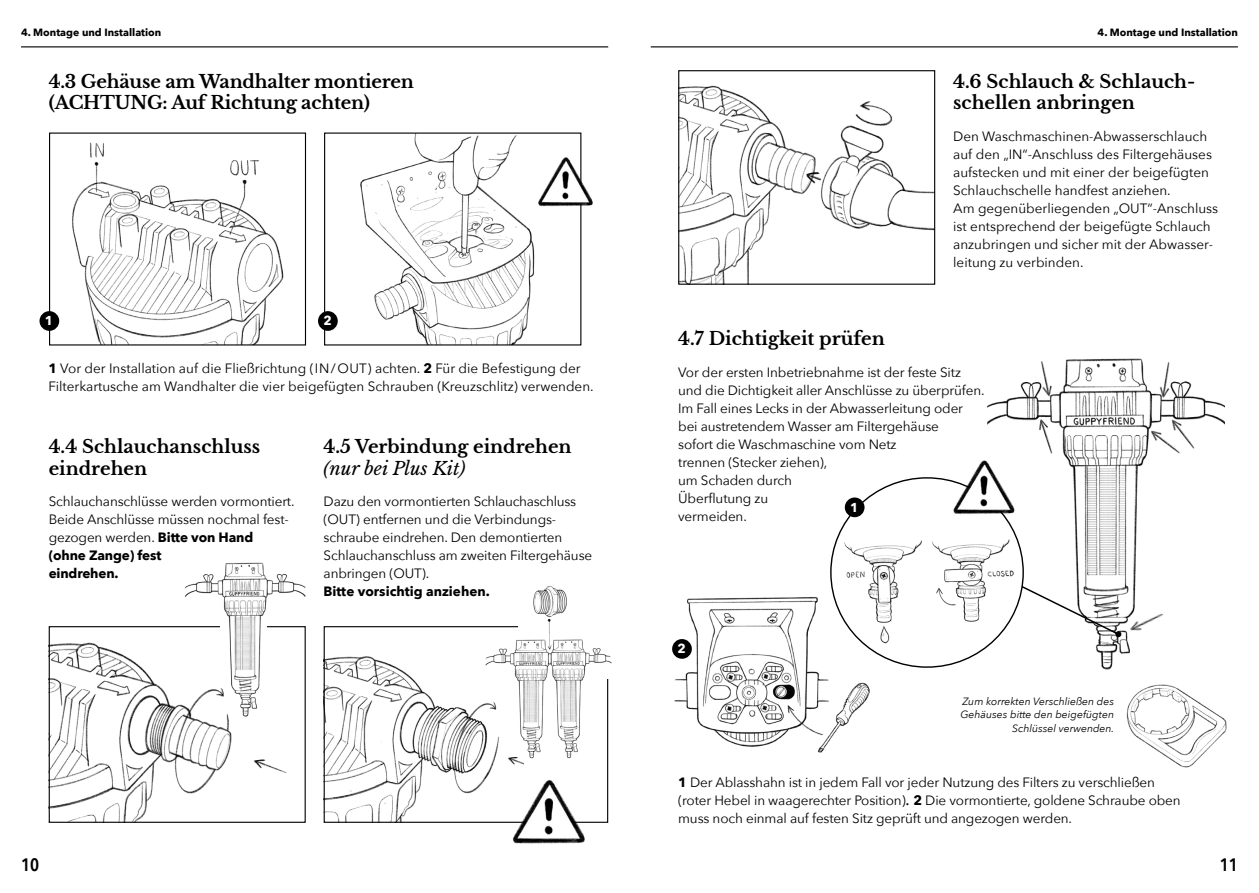
<style>
.page{position:relative;width:1259px;height:893px;background:#fff}
.page>*{position:absolute;margin:0;border:0;box-sizing:border-box;transform-origin:0 0}
.t1{font:700 18px/21.6px "Libre Baskerville";color:#000}
.t2{font:italic 18px "Libre Baskerville";color:#000}
.t3{font:600 18px "Avenir Next Condensed";color:#000}
.t4{font:13.5px/18px "Avenir Next";letter-spacing:-.01em;color:#000}
.t5{font:700 13.5px "Avenir Next";color:#000}
.t6{font:700 12.9px "Avenir Next";color:#fff}
.t7{font:italic 10.5px/13.5px "Avenir Next";color:#000;text-align:right}
.t8{font:700 10.5px "Avenir Next";color:#000}
.s1{font-weight:700}
.s2{font-family:"Minion Pro";font-size:18px}
</style>
<div class="page">
<hr style="left:651px;top:46px;width:587px;height:1px;background:#000">
<hr style="left:21px;top:46px;width:587px;height:1px;background:#000">
<img style="left:360px;top:135px;width:175px;height:208px">
<img style="left:680px;top:85px;width:253px;height:198px">
<div style="left:678px;top:70px;width:257px;height:215px;border:1px solid #000"></div>
<img style="left:72px;top:142px;width:212px;height:201px">
<div style="left:49px;top:133px;width:257px;height:212px;border:1px solid #000"></div>
<img style="left:324px;top:626px;width:200px;height:197px">
<img style="left:49px;top:626px;width:245px;height:197px">
<img style="left:477px;top:585px;width:135px;height:177px">
<img style="left:830px;top:520px;width:157px;height:143px">
<img style="left:952px;top:460px;width:35px;height:54px">
<img style="left:511px;top:778px;width:77px;height:66px">
<img style="left:987px;top:358px;width:238px;height:312px">
<img style="left:1123px;top:594px;width:54px;height:59px">
<img style="left:1126px;top:684px;width:101px;height:84px">
<img style="left:178px;top:562px;width:128px;height:180px">
<img style="left:538px;top:155px;width:55px;height:52px">
<div style="left:40px;top:311px;width:19px;height:20px;background:#000;border-radius:50%"></div>
<div style="left:318px;top:311px;width:20px;height:20px;background:#000;border-radius:50%"></div>
<div style="left:845px;top:497px;width:19px;height:20px;background:#000;border-radius:50%"></div>
<img style="left:672px;top:585px;width:209px;height:168px">
<div style="left:672px;top:639px;width:20px;height:20px;background:#000;border-radius:50%"></div>
<p class="t8" style="left:21px;top:23px;width:142px">4. Montage und Installation</p>
<p class="t8" style="left:1097px;top:23px;width:142px">4. Montage und Installation</p>
<h1 class="t1" style="left:49px;top:70px;width:367px">4.3 Gehäuse am Wandhalter montieren (ACHTUNG: Auf Richtung achten)</h1>
<h1 class="t1" style="left:953px;top:70px;width:244px">4.6 Schlauch &amp; Schlauch&shy;schellen anbringen</h1>
<p class="t4" style="left:953px;top:126px;width:266px">Den Waschmaschinen-Abwasserschlauch auf den „IN“-Anschluss des Filtergehäuses aufstecken und mit einer der beigefügten Schlauchschelle handfest anziehen.<br>Am gegenüberliegenden „OUT“-Anschluss ist entsprechend der beigefügte Schlauch anzubringen und sicher mit der Abwasser&shy;leitung zu verbinden.</p>
<p class="t6" style="left:45px;top:310px;width:10px">1</p>
<p class="t6" style="left:323px;top:310px;width:10px">2</p>
<p class="t4" style="left:48px;top:359px;width:547px"><span class="s1">1</span> Vor der Installation auf die Fließrichtung (IN/OUT) achten. <span class="s1">2</span> Für die Befestigung der<br>Filterkartusche am Wandhalter die vier beigefügten Schrauben (Kreuzschlitz) verwenden.</p>
<h1 class="t1" style="left:49px;top:436px;width:213px">4.4 Schlauchanschluss eindrehen</h1>
<p class="t4" style="left:49px;top:492px;width:247px">Schlauchanschlüsse werden vormontiert.<br>Beide Anschlüsse müssen nochmal fest&shy;gezogen werden. <span class="s1">Bitte von Hand<br>(ohne Zange) fest<br>eindrehen.</span></p>
<h1 class="t1" style="left:324px;top:436px;width:249px">4.5 Verbindung eindrehen</h1>
<h1 class="t2" style="left:324px;top:457px;width:143px">(nur bei Plus Kit)</h1>
<p class="t4" style="left:324px;top:492px;width:270px">Dazu den vormontierten Schlauchaschluss (OUT) entfernen und die Verbindungs&shy;schraube eindrehen. Den demontierten Schlauchanschluss am zweiten Filtergehäuse anbringen (OUT).</p>
<p class="t5" style="left:324px;top:580px;width:168px">Bitte vorsichtig anziehen.</p>
<h1 class="t1" style="left:678px;top:328px;width:208px">4.7 Dichtigkeit prüfen</h1>
<p class="t4" style="left:678px;top:362px;width:308px">Vor der ersten Inbetriebnahme ist der feste Sitz und die Dichtigkeit aller Anschlüsse zu überprüfen.<br>Im Fall eines Lecks in der Abwasserleitung oder bei austretendem Wasser am Filtergehäuse<br>sofort die Waschmaschine vom Netz<br>trennen (Stecker ziehen),<br>um Schaden durch<br>Überflutung zu<br>vermeiden.</p>
<p class="t6" style="left:850px;top:496px;width:10px">1</p>
<p class="t6" style="left:677px;top:638px;width:10px">2</p>
<p class="t7" style="left:960px;top:694px;width:155px">Zum korrekten Verschließen des<br>Gehäuses bitte den beigefügten<br>Schlüssel verwenden.</p>
<p class="t4" style="left:678px;top:773px;width:504px"><span class="s1">1</span> Der Ablasshahn ist in jedem Fall vor jeder Nutzung des Filters zu verschließen (roter Hebel in waagerechter Position)<span class="s2">.</span> <span class="s1">2</span> Die vormontierte, goldene Schraube oben muss noch einmal auf festen Sitz geprüft und angezogen werden.</p>
<h1 class="t3" style="left:21px;top:849px;width:19px">10</h1>
<h1 class="t3" style="left:1219px;top:849px;width:19px">11</h1>
</div>
